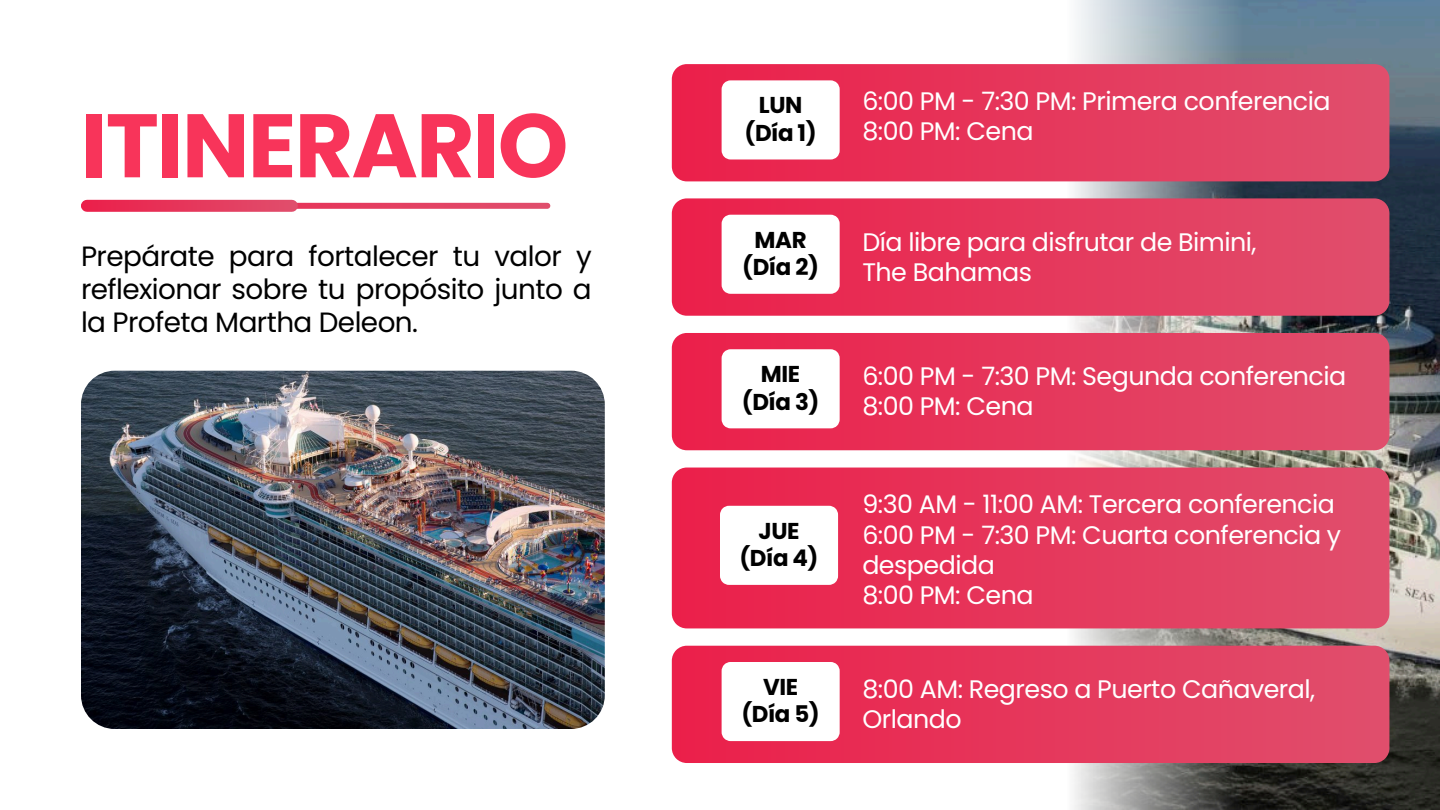
<style>
.page{position:relative;width:1440px;height:810px;background:#fff}
.page>*{position:absolute;margin:0;border:0;box-sizing:border-box;transform-origin:0 0}
.t1{font:700 90px "Poppins";letter-spacing:-.02em;color:#f8345a}
.t2{font:27.9px/33px "Poppins";letter-spacing:-.02em;color:#000;text-align:justify}
.t3{font:25.4px/30.3px "Poppins";letter-spacing:-.02em;color:#fff}
.t4{font:700 22.9px/27.4px "Poppins";letter-spacing:-.02em;color:#000;text-align:center}
</style>
<div class="page">
<div style="left:84px;top:203px;width:463px;height:6px;background:#e34263"></div>
<svg style="left:87px;top:200px;width:205px;height:12px"></svg>
<img style="left:1266px;top:0;width:174px;height:809px">
<svg style="left:1065px;top:0;width:201px;height:809px;background:#a0a5a8"></svg>
<svg style="left:672px;top:64px;width:717px;height:117px;background:#e5395d"></svg>
<svg style="left:722px;top:80px;width:118px;height:79px"></svg>
<img style="left:81px;top:371px;width:523px;height:358px;border-radius:34px">
<svg style="left:672px;top:198px;width:717px;height:118px;background:#e43a5d"></svg>
<svg style="left:722px;top:215px;width:118px;height:79px"></svg>
<svg style="left:672px;top:333px;width:717px;height:117px;background:#e5395d"></svg>
<svg style="left:722px;top:349px;width:118px;height:79px"></svg>
<svg style="left:672px;top:468px;width:717px;height:160px;background:#e5385c"></svg>
<svg style="left:720px;top:506px;width:118px;height:79px"></svg>
<svg style="left:672px;top:646px;width:717px;height:117px;background:#e5395d"></svg>
<svg style="left:722px;top:662px;width:118px;height:79px"></svg>
<p class="t1" style="left:81px;top:83px;width:489px">ITINERARIO</p>
<h2 class="t2" style="left:81px;top:239px;width:512px">Prepárate para fortalecer tu valor y reflexionar sobre tu propósito junto a la Profeta Martha Deleon.</h2>
<p class="t4" style="left:745px;top:92px;width:74px">LUN (Día 1)</p>
<p class="t3" style="left:862px;top:86px;width:470px">6:00 PM - 7:30 PM: Primera conferencia<br>8:00 PM: Cena</p>
<p class="t4" style="left:755px;top:226px;width:53px">MAR</p>
<p class="t4" style="left:742px;top:253px;width:78px">(Día 2)</p>
<p class="t4" style="left:761px;top:360px;width:41px">MIE</p>
<p class="t4" style="left:742px;top:388px;width:79px">(Día 3)</p>
<p class="t4" style="left:759px;top:517px;width:42px">JUE</p>
<p class="t4" style="left:739px;top:544px;width:81px">(Día 4)</p>
<p class="t4" style="left:763px;top:673px;width:36px">VIE</p>
<p class="t4" style="left:741px;top:701px;width:80px">(Día 5)</p>
<h2 class="t3" style="left:862px;top:226px;width:396px">Día libre para disfrutar de Bimini,<br>The Bahamas</h2>
<h2 class="t3" style="left:862px;top:361px;width:486px">6:00 PM - 7:30 PM: Segunda conferencia<br>8:00 PM: Cena</h2>
<h2 class="t3" style="left:862px;top:489px;width:480px">9:30 AM - 11:00 AM: Tercera conferencia<br>6:00 PM - 7:30 PM: Cuarta conferencia y despedida<br>8:00 PM: Cena</h2>
<h2 class="t3" style="left:862px;top:674px;width:454px">8:00 AM: Regreso a Puerto Cañaveral,<br>Orlando</h2>
</div>
